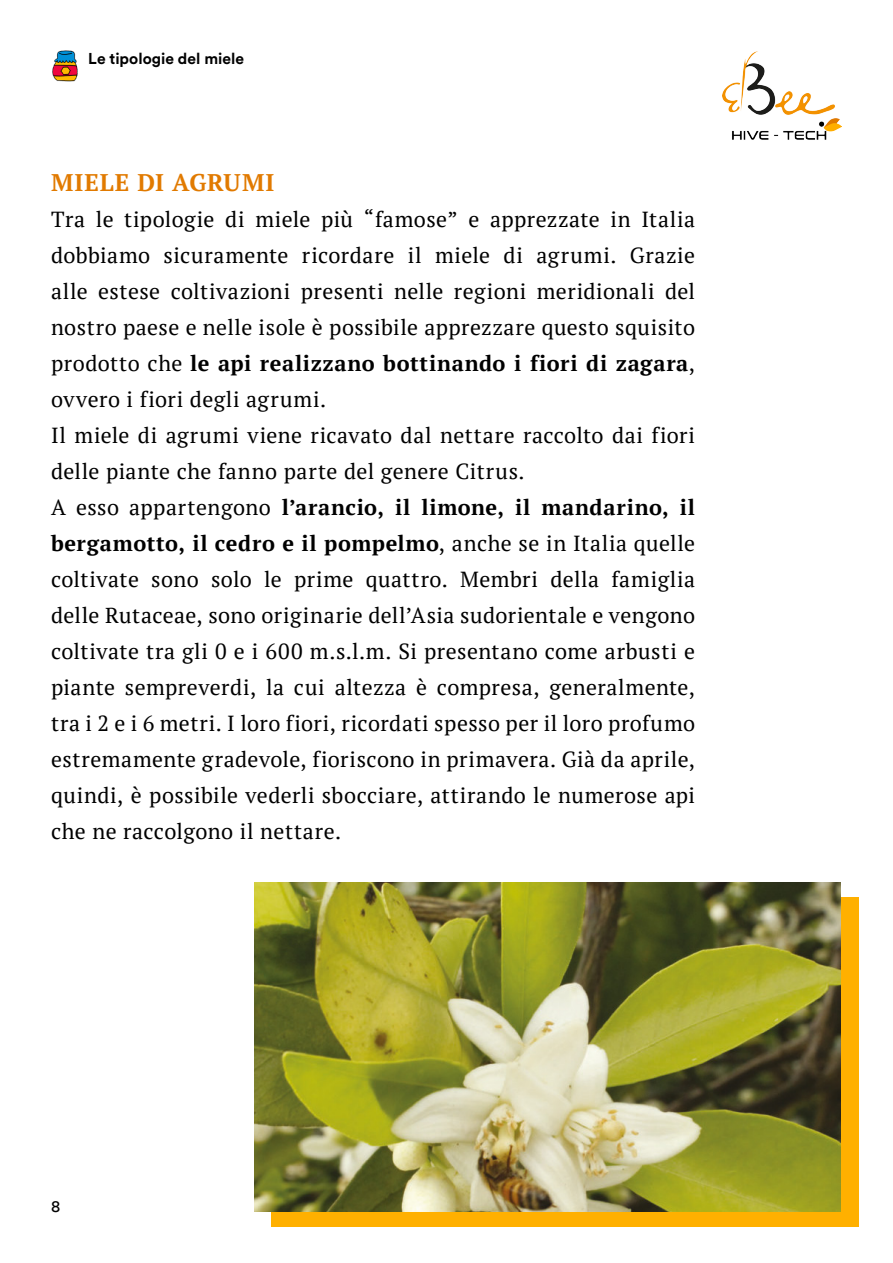
<style>
.page{position:relative;width:893px;height:1263px;background:#fff}
.page>*{position:absolute;margin:0;border:0;box-sizing:border-box;transform-origin:0 0}
.t1{font:700 24px "PT Serif";letter-spacing:.04em;color:#e17a00}
.t2{font:21.75px/36px "PT Serif";letter-spacing:.025em;color:#000;text-align:justify}
.t3{font:16.5px "Circular Std";color:#000}
.t4{font:700 15.6px "Circular Std";color:#000}
.s1{font-weight:700}
</style>
<div class="page">
<div style="left:271px;top:897px;width:588px;height:330px;background:#ffb000"></div>
<img style="left:254px;top:882px;width:586px;height:330px">
<img style="left:723px;top:51px;width:119px;height:89px">
<img style="left:52px;top:50px;width:26px;height:32px">
<p class="t4" style="left:88px;top:48px;width:157px">Le tipologie del miele</p>
<p class="t1" style="left:51px;top:167px;width:225px">MIELE DI AGRUMI</p>
<p class="t2" style="left:51px;top:201px;width:646px">Tra le tipologie di miele più “famose” e apprezzate in Italia dobbiamo sicuramente ricordare il miele di agrumi. Grazie alle estese coltivazioni presenti nelle regioni meridionali del nostro paese e nelle isole è possibile apprezzare questo squisito prodotto che <span class="s1">le api realizzano bottinando i fiori di zagara</span>, ovvero i fiori degli agrumi.</p>
<p class="t2" style="left:51px;top:417px;width:645px">Il miele di agrumi viene ricavato dal nettare raccolto dai fiori delle piante che fanno parte del genere Citrus.</p>
<p class="t2" style="left:51px;top:489px;width:646px">A esso appartengono <span class="s1">l’arancio, il limone, il mandarino, il bergamotto, il cedro e il pompelmo</span>, anche se in Italia quelle coltivate sono solo le prime quattro. Membri della famiglia delle Rutaceae, sono originarie dell’Asia sudorientale e vengono coltivate tra gli 0 e i 600 m.s.l.m. Si presentano come arbusti e piante sempreverdi, la cui altezza è compresa, generalmente, tra i 2 e i 6 metri. I loro fiori, ricordati spesso per il loro profumo estremamente gradevole, fioriscono in primavera. Già da aprile, quindi, è possibile vederli sbocciare, attirando le numerose api che ne raccolgono il nettare.</p>
<p class="t3" style="left:51px;top:1196px;width:11px">8</p>
</div>
